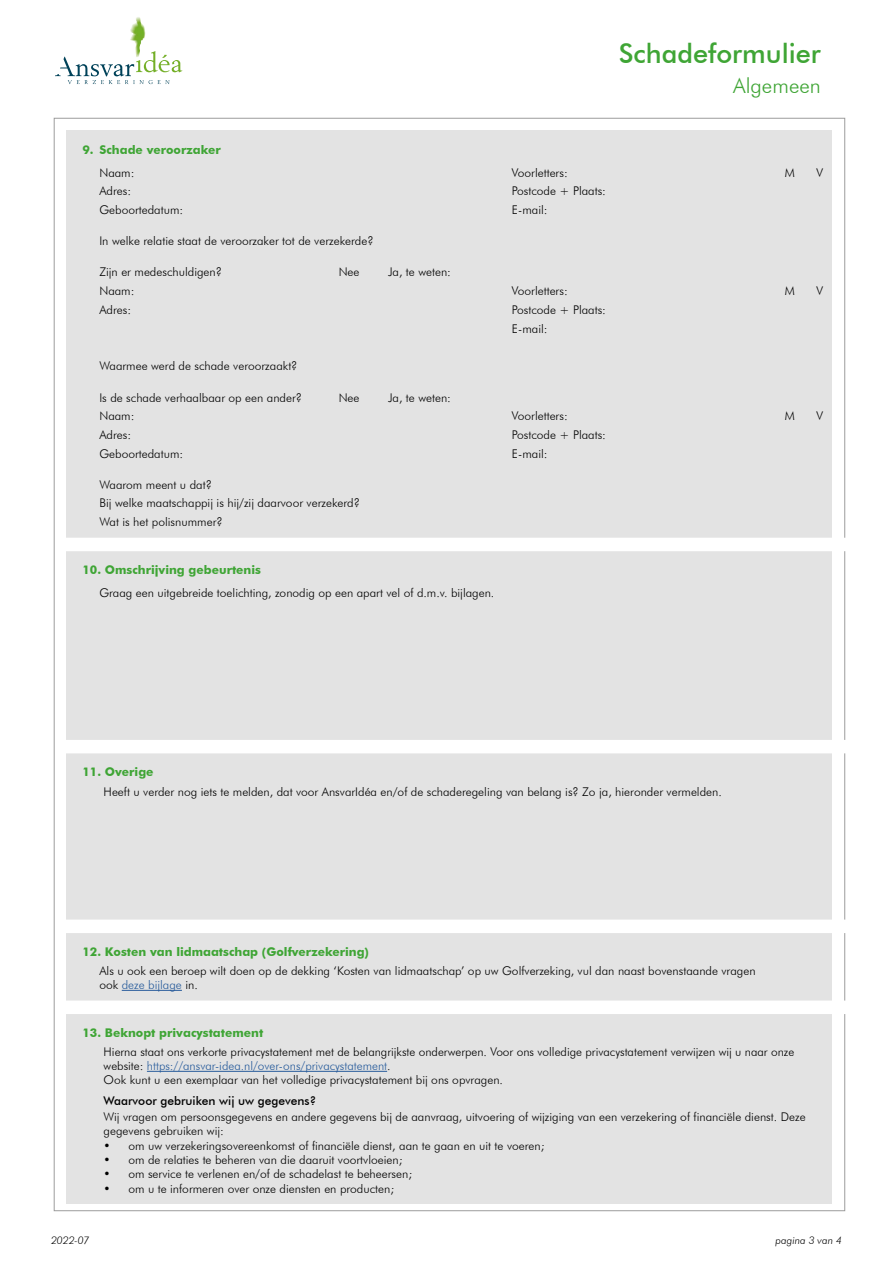
<style>
.page{position:relative;width:893px;height:1263px;background:#fff}
.page>*{position:absolute;margin:0;border:0;box-sizing:border-box;transform-origin:0 0}
.t1{font:500 27px "Futura BT";color:#3fa535}
.t2{font:300 21px "Futura BT";color:#3fa535}
.t3{font:300 12px/14.4px "Futura BT";color:#000}
.t4{font:700 12px "Futura BT";color:#3fa535}
.t5{font:500 12px "Futura BT";color:#000}
.t6{font:italic 300 10.5px "Futura BT";color:#000}
.s1{color:#275b9b}
</style>
<div class="page">
<div style="left:66px;top:130px;width:765px;height:1073px;background:#e3e3e3"></div>
<svg style="left:55px;top:22px;width:127px;height:62px"></svg>
<img style="left:130px;top:17px;width:9px;height:40px">
<div style="left:57px;top:538px;width:790px;height:13px;background:#fff"></div>
<div style="left:57px;top:740px;width:790px;height:13px;background:#fff"></div>
<div style="left:57px;top:919px;width:790px;height:14px;background:#fff"></div>
<hr style="left:122px;top:990px;width:60px;height:1px;background:#275b9b">
<div style="left:57px;top:1000px;width:790px;height:14px;background:#fff"></div>
<hr style="left:147px;top:1071px;width:240px;height:1px;background:#275b9b">
<h1 class="t1" style="left:619px;top:37px;width:204px">Schadeformulier</h1>
<h2 class="t2" style="left:733px;top:73px;width:89px">Algemeen</h2>
<p class="t4" style="left:82px;top:142px;width:140px">9. Schade veroorzaker</p>
<p class="t3" style="left:99px;top:165px;width:37px">Naam:</p>
<p class="t3" style="left:512px;top:165px;width:57px">Voorletters:</p>
<p class="t3" style="left:785px;top:165px;width:12px">M</p>
<p class="t3" style="left:817px;top:165px;width:8px">V</p>
<p class="t3" style="left:99px;top:184px;width:33px">Adres:</p>
<p class="t3" style="left:512px;top:184px;width:96px">Postcode + Plaats:</p>
<p class="t3" style="left:99px;top:203px;width:85px">Geboortedatum:</p>
<p class="t3" style="left:512px;top:203px;width:37px">E-mail:</p>
<p class="t3" style="left:99px;top:233px;width:276px">In welke relatie staat de veroorzaker tot de verzekerde?</p>
<p class="t3" style="left:99px;top:265px;width:124px">Zijn er medeschuldigen?</p>
<p class="t3" style="left:339px;top:265px;width:22px">Nee</p>
<p class="t3" style="left:388px;top:265px;width:64px">Ja, te weten:</p>
<p class="t3" style="left:99px;top:284px;width:37px">Naam:</p>
<p class="t3" style="left:512px;top:284px;width:57px">Voorletters:</p>
<p class="t3" style="left:785px;top:284px;width:12px">M</p>
<p class="t3" style="left:817px;top:284px;width:8px">V</p>
<p class="t3" style="left:99px;top:302px;width:33px">Adres:</p>
<p class="t3" style="left:512px;top:300px;width:96px;line-height:18.8px">Postcode + Plaats:<br>E-mail:</p>
<p class="t3" style="left:99px;top:359px;width:200px">Waarmee werd de schade veroorzaakt?</p>
<p class="t3" style="left:99px;top:390px;width:204px">Is de schade verhaalbaar op een ander?</p>
<p class="t3" style="left:339px;top:390px;width:22px">Nee</p>
<p class="t3" style="left:388px;top:390px;width:64px">Ja, te weten:</p>
<p class="t3" style="left:99px;top:409px;width:37px">Naam:</p>
<p class="t3" style="left:512px;top:409px;width:57px">Voorletters:</p>
<p class="t3" style="left:785px;top:409px;width:12px">M</p>
<p class="t3" style="left:817px;top:409px;width:8px">V</p>
<p class="t3" style="left:99px;top:428px;width:33px">Adres:</p>
<p class="t3" style="left:512px;top:428px;width:96px">Postcode + Plaats:</p>
<p class="t3" style="left:99px;top:446px;width:85px">Geboortedatum:</p>
<p class="t3" style="left:512px;top:446px;width:37px">E-mail:</p>
<p class="t3" style="left:99px;top:475px;width:262px;line-height:18.8px">Waarom meent u dat?<br>Bij welke maatschappij is hij/zij daarvoor verzekerd?<br>Wat is het polisnummer?</p>
<p class="t4" style="left:82px;top:562px;width:180px">10. Omschrijving gebeurtenis</p>
<p class="t3" style="left:99px;top:585px;width:397px">Graag een uitgebreide toelichting, zonodig op een apart vel of d.m.v. bijlagen.</p>
<p class="t4" style="left:82px;top:765px;width:73px">11. Overige</p>
<p class="t3" style="left:104px;top:784px;width:620px">Heeft u verder nog iets te melden, dat voor AnsvarIdéa en/of de schaderegeling van belang is? Zo ja, hieronder vermelden.</p>
<p class="t4" style="left:82px;top:944px;width:288px">12. Kosten van lidmaatschap (Golfverzekering)</p>
<p class="t3" style="left:99px;top:963px;width:658px">Als u ook een beroep wilt doen op de dekking ‘Kosten van lidmaatschap’ op uw Golfverzeking, vul dan naast bovenstaande vragen ook <span class="s1">deze bijlage</span> in.</p>
<p class="t4" style="left:82px;top:1025px;width:182px">13. Beknopt privacystatement</p>
<p class="t3" style="left:104px;top:1044px;width:692px">Hierna staat ons verkorte privacystatement met de belangrijkste onderwerpen. Voor ons volledige privacystatement verwijzen wij u naar onze website: <span class="s1">https://ansvar-idea.nl/over-ons/privacystatement</span>.<br>Ook kunt u een exemplaar van het volledige privacystatement bij ons opvragen.</p>
<p class="t5" style="left:104px;top:1093px;width:214px">Waarvoor gebruiken wij uw gegevens?</p>
<p class="t3" style="left:104px;top:1109px;width:703px">Wij vragen om persoonsgegevens en andere gegevens bij de aanvraag, uitvoering of wijziging van een verzekering of financiële dienst. Deze gegevens gebruiken wij:</p>
<p class="t3" style="left:104px;top:1138px;width:442px">• om uw verzekeringsovereenkomst of financiële dienst, aan te gaan en uit te voeren;</p>
<p class="t3" style="left:104px;top:1152px;width:300px">• om de relaties te beheren van die daaruit voortvloeien;</p>
<p class="t3" style="left:104px;top:1167px;width:310px">• om service te verlenen en/of de schadelast te beheersen;</p>
<p class="t3" style="left:104px;top:1181px;width:292px">• om u te informeren over onze diensten en producten;</p>
<p class="t6" style="left:51px;top:1234px;width:40px">2022-07</p>
<p class="t6" style="left:775px;top:1234px;width:68px">pagina 3 van 4</p>
</div>
